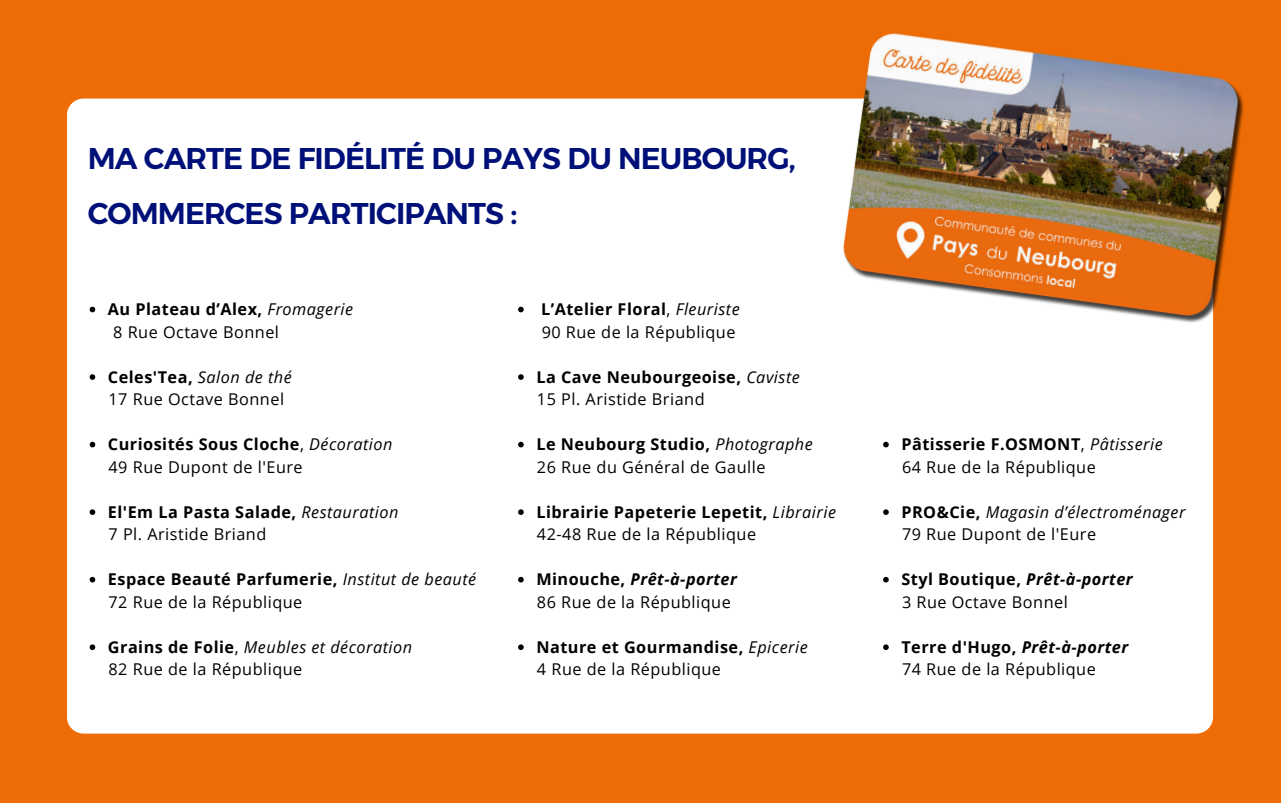
<style>
.page{position:relative;width:1281px;height:803px;background:#fff}
.page>*{position:absolute;margin:0;border:0;box-sizing:border-box;transform-origin:0 0}
.t1{font:700 29.88px/54.4px "Kief Montaser Semi";letter-spacing:-.03em;color:#001079}
.t2{font:16.25px/22.5px "Open Sans";letter-spacing:.03em;color:#000}
.t3{font:700 16.25px/22.5px "Open Sans";letter-spacing:.03em;color:#000}
.t4{font:italic 16.25px/22.5px "Open Sans";letter-spacing:.03em;color:#000}
.s1{font-weight:400;font-style:italic}
.s2{font-weight:400}
.s3{font-weight:700}
.s4{font-style:italic}
.s5{font-weight:700;font-style:italic}
.s6{font-weight:700;font-style:normal}
.s7{font-style:normal}
</style>
<div class="page">
<div style="left:0;top:0;width:1281px;height:802px;background:#ed6c05"></div>
<div style="left:67px;top:99px;width:1146px;height:634px;background:#fff;border-radius:17px"></div>
<img style="left:818px;top:33px;width:426px;height:325px">
<svg style="left:90px;top:307px;width:5px;height:5px"></svg>
<svg style="left:90px;top:374px;width:5px;height:6px"></svg>
<svg style="left:90px;top:442px;width:5px;height:5px"></svg>
<svg style="left:90px;top:509px;width:5px;height:6px"></svg>
<svg style="left:90px;top:577px;width:5px;height:5px"></svg>
<svg style="left:90px;top:644px;width:5px;height:6px"></svg>
<svg style="left:518px;top:307px;width:6px;height:5px"></svg>
<svg style="left:518px;top:374px;width:6px;height:6px"></svg>
<svg style="left:518px;top:442px;width:6px;height:5px"></svg>
<svg style="left:518px;top:509px;width:6px;height:6px"></svg>
<svg style="left:518px;top:577px;width:6px;height:5px"></svg>
<svg style="left:518px;top:644px;width:6px;height:6px"></svg>
<svg style="left:883px;top:442px;width:6px;height:5px"></svg>
<svg style="left:883px;top:509px;width:6px;height:6px"></svg>
<svg style="left:883px;top:577px;width:6px;height:5px"></svg>
<svg style="left:883px;top:644px;width:6px;height:6px"></svg>
<h1 class="t1" style="left:88px;top:132px;width:709px">MA CARTE DE FIDÉLITÉ DU PAYS DU NEUBOURG,<br>COMMERCES PARTICIPANTS :</h1>
<p class="t3" style="left:113px;top:297px;width:241px;text-indent:-5px">Au Plateau d’Alex, <span class="s1">Fromagerie<br></span><span class="s2">8 Rue Octave Bonnel</span></p>
<p class="t2" style="left:108px;top:365px;width:185px"><span class="s3">Celes'Tea,</span> <span class="s4">Salon de thé<br></span>17 Rue Octave Bonnel</p>
<p class="t3" style="left:108px;top:432px;width:286px">Curiosités Sous Cloche<span class="s2">,</span> <span class="s1">Décoration<br></span><span class="s2">49 Rue Dupont de l'Eure</span></p>
<p class="t3" style="left:108px;top:500px;width:292px">El'Em La Pasta Salade, <span class="s1">Restauration<br></span><span class="s2">7 Pl. Aristide Briand</span></p>
<p class="t3" style="left:108px;top:567px;width:370px">Espace Beauté Parfumerie, <span class="s1">Institut de beauté<br></span><span class="s2">72 Rue de la République</span></p>
<p class="t2" style="left:108px;top:635px;width:306px"><span class="s3">Grains de Folie</span>, <span class="s4">Meubles et décoration<br></span>82 Rue de la République</p>
<p class="t2" style="left:541px;top:297px;width:200px"><span class="s3">L’Atelier Floral</span>, <span class="s4">Fleuriste<br></span>90 Rue de la République</p>
<p class="t3" style="left:536px;top:365px;width:265px">La Cave Neubourgeoise, <span class="s1">Caviste<br></span><span class="s2">15 Pl. Aristide Briand</span></p>
<p class="t2" style="left:536px;top:432px;width:278px"><span class="s3">Le Neubourg Studio,</span> <span class="s4">Photographe<br></span>26 Rue du Général de Gaulle</p>
<p class="t3" style="left:536px;top:500px;width:301px">Librairie Papeterie Lepetit, <span class="s1">Librairie<br></span><span class="s2">42-48 Rue de la République</span></p>
<p class="t2" style="left:536px;top:567px;width:202px"><span class="s3">Minouche,</span> <span class="s5">Prêt-à-porter<br></span>86 Rue de la République</p>
<p class="t3" style="left:536px;top:635px;width:273px">Nature et Gourmandise, <span class="s1">Epicerie<br></span><span class="s2">4 Rue de la République</span></p>
<p class="t2" style="left:901px;top:432px;width:263px"><span class="s3">Pâtisserie F.OSMONT</span>, <span class="s4">Pâtisserie<br></span>64 Rue de la République</p>
<p class="t4" style="left:901px;top:500px;width:285px"><span class="s6">PRO&amp;Cie,</span> Magasin d’électroménager<br><span class="s7">79 Rue Dupont de l'Eure</span></p>
<p class="t2" style="left:901px;top:567px;width:233px"><span class="s3">Styl Boutique,</span> <span class="s5">Prêt-à-porter<br></span>3 Rue Octave Bonnel</p>
<p class="t2" style="left:901px;top:635px;width:228px"><span class="s3">Terre d'Hugo,</span> <span class="s5">Prêt-à-porter<br></span>74 Rue de la République</p>
</div>
